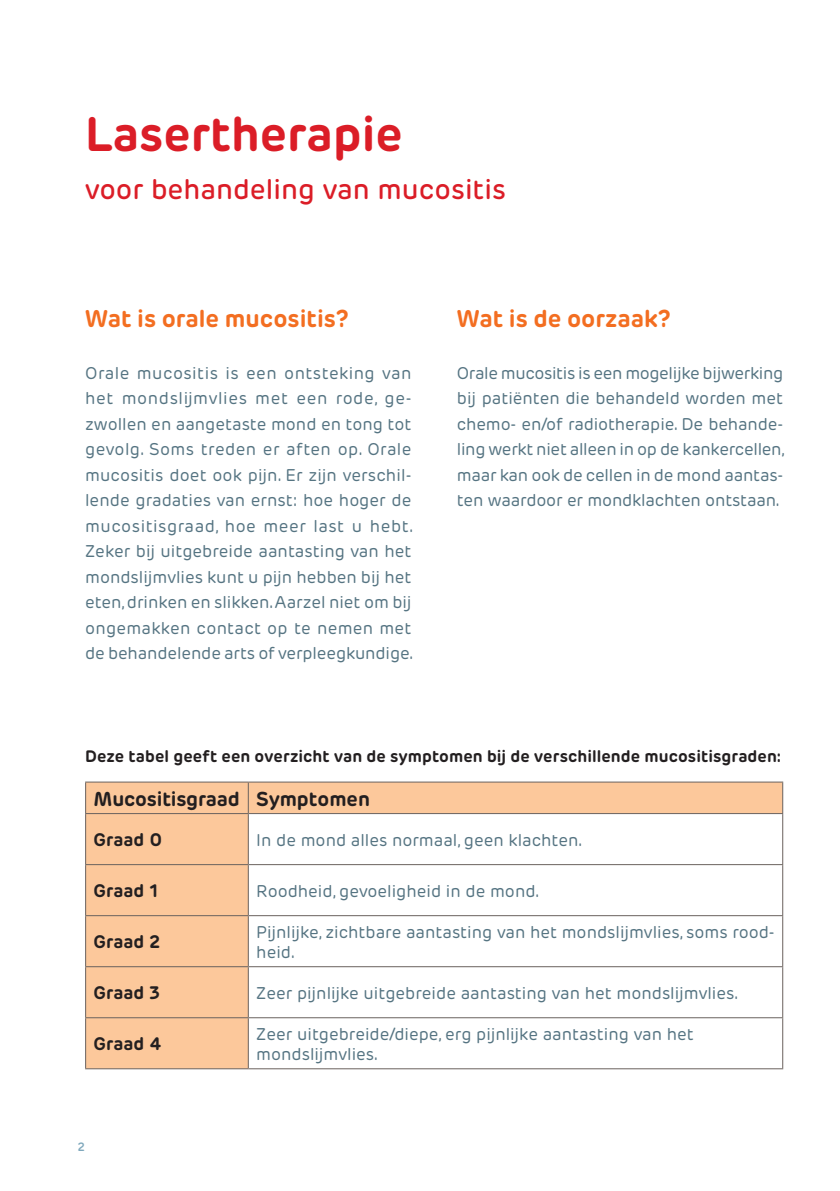
<style>
.page{position:relative;width:840px;height:1191px;background:#fff}
.page>*{position:absolute;margin:0;border:0;box-sizing:border-box;transform-origin:0 0}
.TITEL_binnencover_N1{font:700 48px "Rubrik New";color:#db1d27}
.ONDERTITEL_binnencov{font:500 28px "Rubrik New";color:#db1d27}
.TITEL_N2{font:700 24px "Rubrik New";color:#f36e21}
.t1{font:700 20px "Rubrik New";letter-spacing:-.01em;color:#231f20}
.t2{font:700 18px "Rubrik New";color:#231f20}
.BROODTEKST{font:17px/25.6px "Rubrik New";letter-spacing:-.01em;color:#557482;text-align:justify}
.BROODTEKST_niet_op_r{font:17px/20.4px "Rubrik New";color:#557482}
.TITEL_N4{font:700 16.4px "Rubrik New";letter-spacing:.005em;color:#231f20}
.t3{font:600 12px "Rubrik New";color:#7fa8bc}
</style>
<div class="page">
<svg style="left:86px;top:782px;width:695px;height:286px"></svg>
<hr style="left:85px;top:781px;width:163px;height:1px;background:#6a625e">
<hr style="left:85px;top:782px;width:1px;height:31px;background:#6a625e">
<hr style="left:248px;top:781px;width:534px;height:1px;background:#6a625e">
<hr style="left:248px;top:782px;width:1px;height:31px;background:#6a625e">
<hr style="left:781px;top:782px;width:1px;height:31px;background:#6a625e">
<hr style="left:85px;top:813px;width:163px;height:1px;background:#6a625e">
<hr style="left:85px;top:814px;width:1px;height:50px;background:#6a625e">
<hr style="left:248px;top:813px;width:534px;height:1px;background:#6a625e">
<hr style="left:248px;top:814px;width:1px;height:50px;background:#6a625e">
<hr style="left:781px;top:814px;width:1px;height:50px;background:#6a625e">
<hr style="left:85px;top:864px;width:163px;height:1px;background:#6a625e">
<hr style="left:85px;top:865px;width:1px;height:50px;background:#6a625e">
<hr style="left:248px;top:864px;width:534px;height:1px;background:#6a625e">
<hr style="left:248px;top:865px;width:1px;height:50px;background:#6a625e">
<hr style="left:781px;top:865px;width:1px;height:50px;background:#6a625e">
<hr style="left:85px;top:915px;width:163px;height:1px;background:#6a625e">
<hr style="left:85px;top:916px;width:1px;height:50px;background:#6a625e">
<hr style="left:248px;top:915px;width:534px;height:1px;background:#6a625e">
<hr style="left:248px;top:916px;width:1px;height:50px;background:#6a625e">
<hr style="left:781px;top:916px;width:1px;height:50px;background:#6a625e">
<hr style="left:85px;top:966px;width:163px;height:1px;background:#6a625e">
<hr style="left:85px;top:967px;width:1px;height:50px;background:#6a625e">
<hr style="left:248px;top:966px;width:534px;height:1px;background:#6a625e">
<hr style="left:248px;top:967px;width:1px;height:50px;background:#6a625e">
<hr style="left:781px;top:967px;width:1px;height:50px;background:#6a625e">
<hr style="left:85px;top:1017px;width:163px;height:1px;background:#6a625e">
<hr style="left:85px;top:1018px;width:1px;height:50px;background:#6a625e">
<hr style="left:248px;top:1017px;width:534px;height:1px;background:#6a625e">
<hr style="left:248px;top:1018px;width:1px;height:50px;background:#6a625e">
<hr style="left:781px;top:1018px;width:1px;height:50px;background:#6a625e">
<hr style="left:85px;top:1068px;width:163px;height:1px;background:#6a625e">
<hr style="left:248px;top:1068px;width:534px;height:1px;background:#6a625e">
<p class="TITEL_binnencover_N1" style="left:85px;top:104px;width:319px">Lasertherapie</p>
<p class="ONDERTITEL_binnencov" style="left:85px;top:172px;width:422px">voor behandeling van mucositis</p>
<p class="TITEL_N2" style="left:85px;top:304px;width:265px">Wat is orale mucositis?</p>
<p class="BROODTEKST" style="left:85px;top:360px;width:329px">Orale mucositis is een ontsteking van het mondslijmvlies met een rode, ge&shy;zwollen en aangetaste mond en tong tot gevolg. Soms treden er aften op. Orale mucositis doet ook pijn. Er zijn verschil&shy;lende gradaties van ernst: hoe hoger de mucositisgraad, hoe meer last u hebt.<br>Zeker bij uitgebreide aantasting van het mondslijmvlies kunt u pijn hebben bij het eten, drinken en slikken. Aarzel niet om bij ongemakken contact op te nemen met de behandelende arts of verpleegkundige.</p>
<p class="TITEL_N2" style="left:456px;top:304px;width:215px">Wat is de oorzaak?</p>
<p class="BROODTEKST" style="left:456px;top:360px;width:329px">Orale mucositis is een mogelijke bijwerking bij patiënten die behandeld worden met chemo- en/of radiotherapie. De behande&shy;ling werkt niet alleen in op de kankercellen, maar kan ook de cellen in de mond aantas&shy;ten waardoor er mondklachten ontstaan.</p>
<p class="TITEL_N4" style="left:85px;top:745px;width:697px">Deze tabel geeft een overzicht van de symptomen bij de verschillende mucositisgraden:</p>
<p class="t1" style="left:94px;top:786px;width:147px">Mucositisgraad</p>
<p class="t1" style="left:256px;top:786px;width:115px">Symptomen</p>
<p class="t2" style="left:94px;top:828px;width:70px">Graad 0</p>
<p class="BROODTEKST_niet_op_r" style="left:256px;top:830px;width:327px">In de mond alles normaal, geen klachten.</p>
<p class="t2" style="left:94px;top:879px;width:67px">Graad 1</p>
<p class="BROODTEKST_niet_op_r" style="left:256px;top:881px;width:284px">Roodheid, gevoeligheid in de mond.</p>
<p class="t2" style="left:94px;top:930px;width:68px">Graad 2</p>
<p class="BROODTEKST_niet_op_r" style="left:256px;top:921px;width:519px">Pijnlijke, zichtbare aantasting van het mondslijmvlies, soms rood&shy;heid.</p>
<p class="t2" style="left:94px;top:981px;width:68px">Graad 3</p>
<p class="BROODTEKST_niet_op_r" style="left:256px;top:983px;width:483px">Zeer pijnlijke uitgebreide aantasting van het mondslijmvlies.</p>
<p class="t2" style="left:94px;top:1032px;width:69px">Graad 4</p>
<p class="BROODTEKST_niet_op_r" style="left:256px;top:1023px;width:438px">Zeer uitgebreide/diepe, erg pijnlijke aantasting van het mondslijmvlies.</p>
<p class="t3" style="left:78px;top:1139px;width:9px">2</p>
</div>
